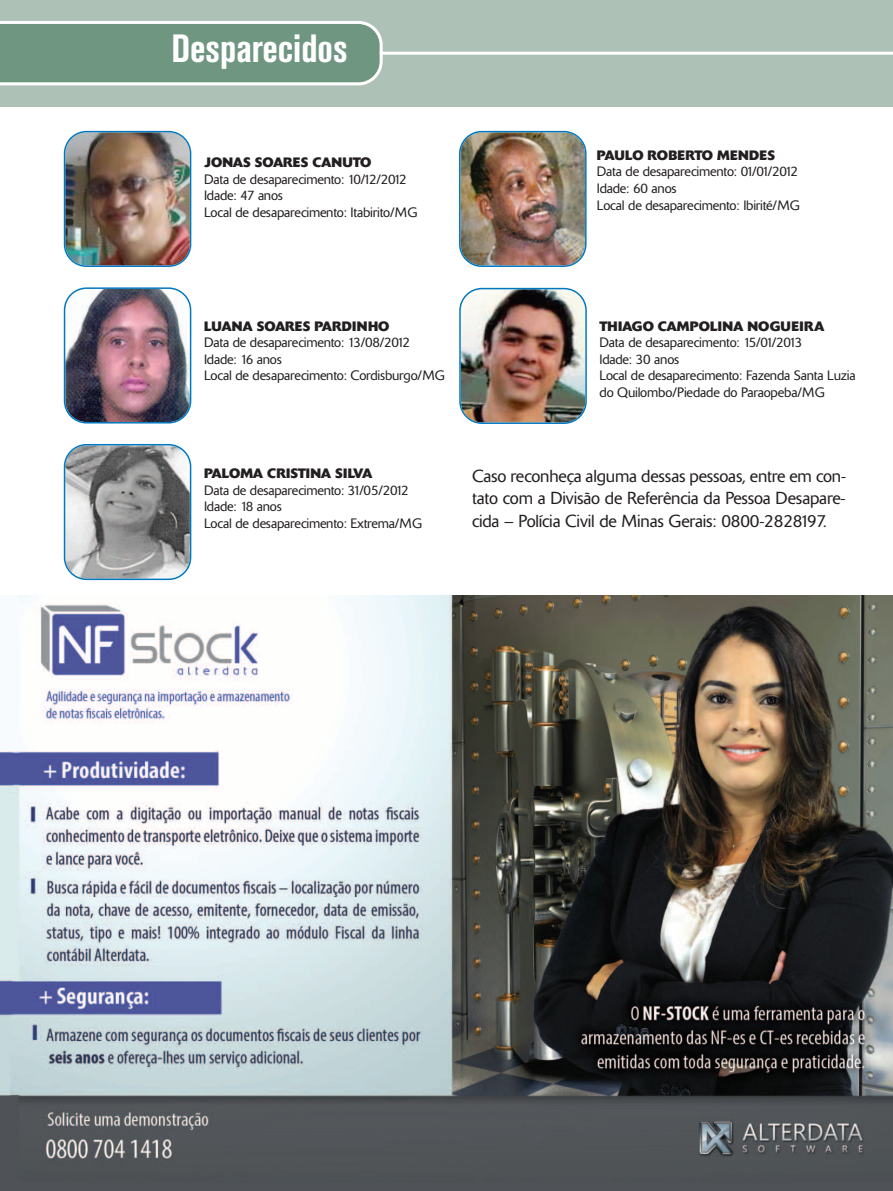
<style>
.page{position:relative;width:893px;height:1191px;background:#fff}
.page>*{position:absolute;margin:0;border:0;box-sizing:border-box;transform-origin:0 0}
.t1{font:700 condensed 39px "Akzidenz Grotesk BE";color:#fff}
.t2{font:300 17.25px/22.5px "Delta";letter-spacing:-.01em;color:#231f20;text-align:justify}
.t3{font:300 13.5px/16.5px "Delta";letter-spacing:-.015em;color:#231f20}
.t4{font:700 13.5px "Delta";letter-spacing:-.01em;color:#231f20}
.t5{font:700 13.5px "Delta";letter-spacing:.01em;color:#231f20}
</style>
<div class="page">
<img style="left:64px;top:131px;width:127px;height:136px">
<img style="left:64px;top:287px;width:127px;height:136px">
<img style="left:459px;top:131px;width:128px;height:136px">
<svg style="left:64px;top:444px;width:127px;height:136px;background:#95999b"></svg>
<div style="left:0;top:0;width:893px;height:106px;background:#aec1b6"></div>
<hr style="left:0;top:52px;width:893px;height:3px;background:#fff">
<svg style="left:0;top:21px;width:383px;height:64px;background:#7da08c"></svg>
<img style="left:459px;top:288px;width:128px;height:136px">
<img style="left:0;top:595px;width:893px;height:596px">
<h1 class="t1" style="left:171px;top:35px;width:178px">Desparecidos</h1>
<p class="t4" style="left:204px;top:158px;width:169px">JONAS SOARES CANUTO</p>
<p class="t3" style="left:204px;top:172px;width:215px">Data de desaparecimento: 10/12/2012<br>Idade: 47 anos<br>Local de desaparecimento: Itabirito/MG</p>
<p class="t5" style="left:597px;top:150px;width:180px">PAULO ROBERTO MENDES</p>
<p class="t3" style="left:597px;top:165px;width:205px">Data de desaparecimento: 01/01/2012<br>Idade: 60 anos<br>Local de desaparecimento: Ibirité/MG</p>
<p class="t4" style="left:204px;top:321px;width:187px">LUANA SOARES PARDINHO</p>
<p class="t3" style="left:204px;top:336px;width:242px">Data de desaparecimento: 13/08/2012<br>Idade: 16 anos<br>Local de desaparecimento: Cordisburgo/MG</p>
<p class="t4" style="left:204px;top:468px;width:170px">PALOMA CRISTINA SILVA</p>
<p class="t3" style="left:204px;top:483px;width:220px">Data de desaparecimento: 31/05/2012<br>Idade: 18 anos<br>Local de desaparecimento: Extrema/MG</p>
<p class="t5" style="left:600px;top:321px;width:226px">THIAGO CAMPOLINA NOGUEIRA</p>
<p class="t3" style="left:600px;top:336px;width:258px">Data de desaparecimento: 15/01/2013<br>Idade: 30 anos<br>Local de desaparecimento: Fazenda Santa Luzia do Quilombo/Piedade do Paraopeba/MG</p>
<p class="t2" style="left:472px;top:466px;width:376px">Caso reconheça alguma dessas pessoas, entre em con&shy;tato com a Divisão de Referência da Pessoa Desapare&shy;cida – Polícia Civil de Minas Gerais: 0800-2828197.</p>
</div>
